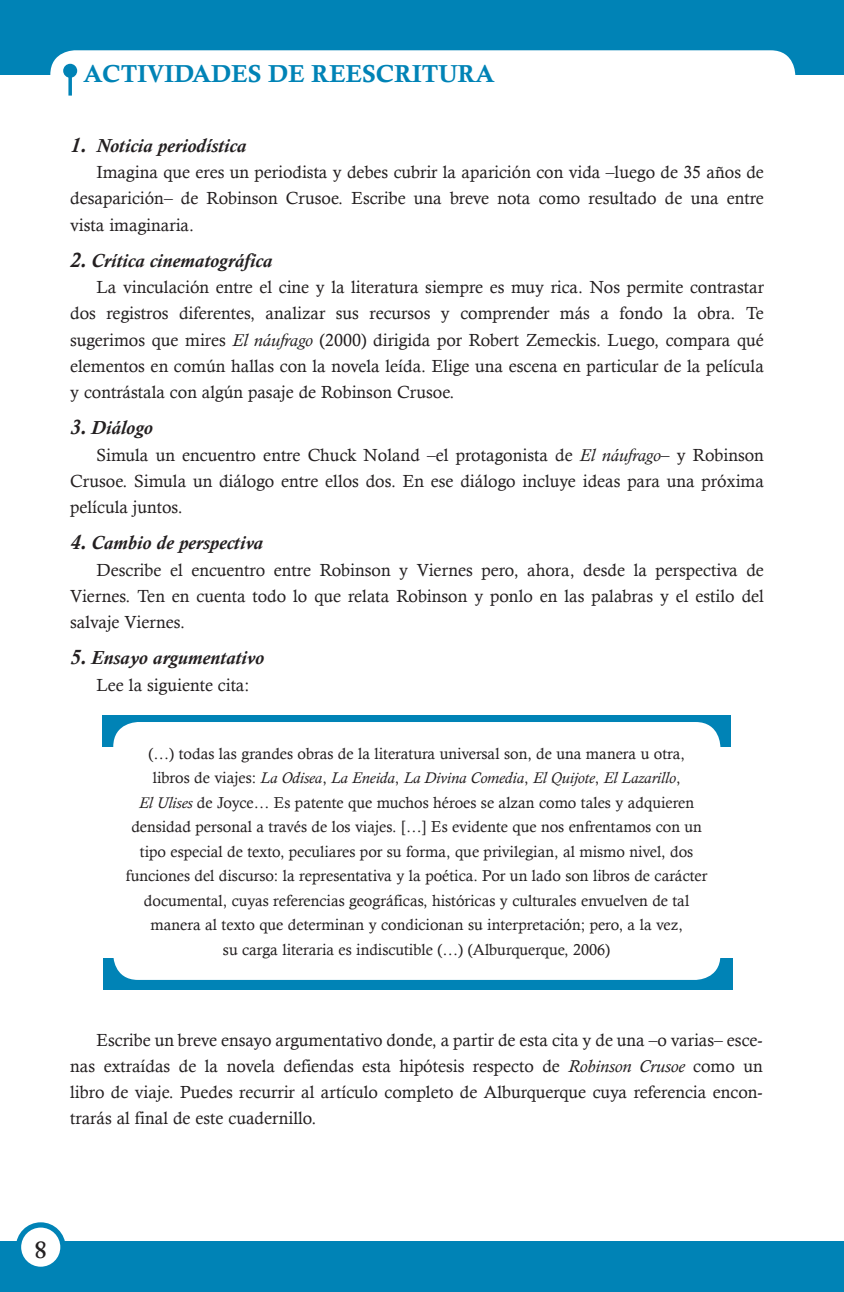
<style>
.page{position:relative;width:844px;height:1292px;background:#fff}
.page>*{position:absolute;margin:0;border:0;box-sizing:border-box;transform-origin:0 0}
.t1{font:24.5px "Calis MT Bol";color:#0083b6}
.t2{font:600 24.5px "Adobe Caslon Pro";color:#231f20}
.t3{font:italic 700 19.25px "Calisto";color:#231f20}
.t4{font:17.5px/26.2px "Calisto";color:#231f20;text-align:justify}
.t5{font:15.75px/24.5px "Calisto";color:#231f20;text-align:center}
.s1{font-size:21px}
.s2{font-style:italic}
</style>
<div class="page">
<div style="left:0;top:0;width:843px;height:75px;background:#0083b6"></div>
<div style="left:0;top:1241px;width:843px;height:50px;background:#0083b6"></div>
<div style="left:50px;top:50px;width:744px;height:55px;background:#fff;border-radius:24px"></div>
<div style="left:19px;top:1224px;width:44px;height:44px;background:#fff;border-radius:50%"></div>
<div style="left:16px;top:1221px;width:49px;height:50px;border:5px solid #0083b6;border-radius:50%"></div>
<svg style="left:68px;top:78px;width:4px;height:18px"></svg>
<div style="left:63px;top:64px;width:14px;height:14px;background:#0083b6;border-radius:50%"></div>
<div style="left:102px;top:714px;width:628px;height:32px;background:#0083b6"></div>
<div style="left:103px;top:957px;width:629px;height:32px;background:#0083b6"></div>
<div style="left:113px;top:722px;width:607px;height:257px;background:#fff;border-radius:25px"></div>
<h1 class="t1" style="left:84px;top:59px;width:412px">ACTIVIDADES DE REESCRITURA</h1>
<p class="t3" style="left:70px;top:134px;width:177px"><span class="s1">1.</span> Noticia periodística</p>
<p class="t4" style="left:70px;top:159px;width:695px;text-indent:26px">Imagina que eres un periodista y debes cubrir la aparición con vida –luego de 35 años de desaparición– de Robinson Crusoe. Escribe una breve nota como resultado de una entre vista imaginaria.</p>
<p class="t3" style="left:70px;top:249px;width:203px"><span class="s1">2.</span> Crítica cinematográfica</p>
<p class="t4" style="left:70px;top:274px;width:695px;text-indent:26px">La vinculación entre el cine y la literatura siempre es muy rica. Nos permite contrastar dos registros diferentes, analizar sus recursos y comprender más a fondo la obra. Te sugerimos que mires <span class="s2">El náufrago</span> (2000) dirigida por Robert Zemeckis. Luego, compara qué elementos en común hallas con la novela leída. Elige una escena en particular de la película y contrástala con algún pasaje de Robinson Crusoe.</p>
<p class="t3" style="left:70px;top:416px;width:84px"><span class="s1">3.</span> Diálogo</p>
<p class="t4" style="left:70px;top:441px;width:695px;text-indent:26px">Simula un encuentro entre Chuck Noland –el protagonista de <span class="s2">El náufrago</span>– y Robinson Crusoe. Simula un diálogo entre ellos dos. En ese diálogo incluye ideas para una próxima película juntos.</p>
<p class="t3" style="left:70px;top:531px;width:194px"><span class="s1">4.</span> Cambio de perspectiva</p>
<p class="t4" style="left:70px;top:556px;width:695px;text-indent:26px">Describe el encuentro entre Robinson y Viernes pero, ahora, desde la perspectiva de Viernes. Ten en cuenta todo lo que relata Robinson y ponlo en las palabras y el estilo del salvaje Viernes.</p>
<p class="t3" style="left:70px;top:646px;width:195px"><span class="s1">5.</span> Ensayo argumentativo</p>
<p class="t4" style="left:96px;top:671px;width:154px">Lee la siguiente cita:</p>
<p class="t5" style="left:126px;top:740px;width:582px">(…) todas las grandes obras de la literatura universal son, de una manera u otra,<br>libros de viajes: <span class="s2">La Odisea</span>, <span class="s2">La Eneida</span>, <span class="s2">La Divina Comedia</span>, <span class="s2">El Quijote</span>, <span class="s2">El Lazarillo</span>,<br><span class="s2">El Ulises</span> de Joyce… Es patente que muchos héroes se alzan como tales y adquieren densidad personal a través de los viajes. […] Es evidente que nos enfrentamos con un tipo especial de texto, peculiares por su forma, que privilegian, al mismo nivel, dos funciones del discurso: la representativa y la poética. Por un lado son libros de carácter documental, cuyas referencias geográficas, históricas y culturales envuelven de tal manera al texto que determinan y condicionan su interpretación; pero, a la vez,<br>su carga literaria es indiscutible (…) (Alburquerque, 2006)</p>
<p class="t4" style="left:70px;top:1026px;width:693px;text-indent:26px">Escribe un breve ensayo argumentativo donde, a partir de esta cita y de una –o varias– esce&shy;nas extraídas de la novela defiendas esta hipótesis respecto de <span class="s2">Robinson Crusoe</span> como un libro de viaje. Puedes recurrir al artículo completo de Alburquerque cuya referencia encon&shy;trarás al final de este cuadernillo.</p>
<h1 class="t2" style="left:35px;top:1234px;width:14px">8</h1>
</div>
